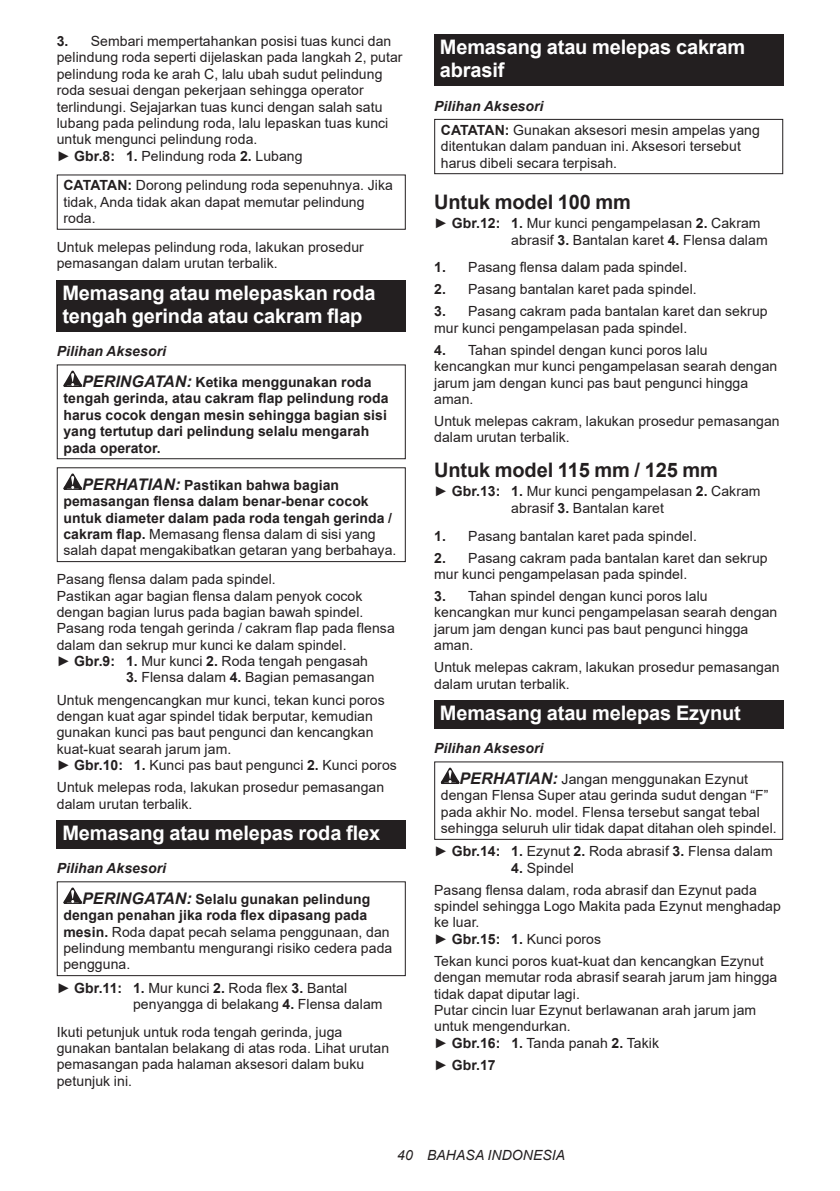
<style>
.page{position:relative;width:840px;height:1191px;background:#fff}
.page>*{position:absolute;margin:0;border:0;box-sizing:border-box;transform-origin:0 0}
.t1{font:700 20px/23.4px "Arial";letter-spacing:-.01em;color:#fff}
.t2{font:700 20px "Arial";letter-spacing:-.01em;color:#231f20}
.t3{font:14px/16.4px "Arial";letter-spacing:.005em;color:#231f20}
.t4{font:700 14px/16.4px "Arial";letter-spacing:.005em;color:#231f20}
.t5{font:italic 14px "Arial";letter-spacing:.005em;color:#231f20}
.s1{font-weight:700}
.s2{font-style:italic}
.s3{font-style:italic;font-size:16px}
.s4{font-weight:400}
.s5{font-weight:700;font-style:italic}
.s6{font-weight:700;font-style:italic;font-size:16px}
</style>
<div class="page">
<div style="left:57px;top:174px;width:348px;height:56px;border:1px solid #231f20"></div>
<div style="left:57px;top:279px;width:348px;height:52px;background:#231f20"></div>
<svg style="left:63px;top:370px;width:19px;height:17px"></svg>
<div style="left:57px;top:364px;width:348px;height:95px;border:1px solid #231f20"></div>
<svg style="left:63px;top:473px;width:19px;height:17px"></svg>
<div style="left:57px;top:467px;width:348px;height:95px;border:1px solid #231f20"></div>
<div style="left:57px;top:820px;width:348px;height:28px;background:#231f20"></div>
<svg style="left:63px;top:887px;width:19px;height:17px"></svg>
<div style="left:57px;top:881px;width:348px;height:95px;border:1px solid #231f20"></div>
<div style="left:434px;top:34px;width:348px;height:52px;background:#231f20"></div>
<div style="left:434px;top:119px;width:348px;height:55px;border:1px solid #231f20"></div>
<div style="left:434px;top:700px;width:348px;height:28px;background:#231f20"></div>
<svg style="left:440px;top:767px;width:19px;height:17px"></svg>
<div style="left:434px;top:761px;width:348px;height:79px;border:1px solid #231f20"></div>
<p class="t3" style="left:57px;top:33px;width:347px"><span class="s1">3.</span> Sembari mempertahankan posisi tuas kunci dan pelindung roda seperti dijelaskan pada langkah 2, putar pelindung roda ke arah C, lalu ubah sudut pelindung roda sesuai dengan pekerjaan sehingga operator terlindungi. Sejajarkan tuas kunci dengan salah satu lubang pada pelindung roda, lalu lepaskan tuas kunci untuk mengunci pelindung roda.<br>► <span class="s1">Gbr.8: 1.</span> Pelindung roda <span class="s1">2.</span> Lubang</p>
<p class="t3" style="left:63px;top:177px;width:331px"><span class="s1">CATATAN:</span> Dorong pelindung roda sepenuhnya. Jika tidak, Anda tidak akan dapat memutar pelindung roda.</p>
<p class="t3" style="left:57px;top:239px;width:308px">Untuk melepas pelindung roda, lakukan prosedur pemasangan dalam urutan terbalik.</p>
<h1 class="t1" style="left:62px;top:281px;width:314px">Memasang atau melepaskan roda tengah gerinda atau cakram flap</h1>
<p class="t4" style="left:82px;top:336px;width:291px;line-height:30.6px;text-indent:-25px"><span class="s2">Pilihan Aksesori<br></span><span class="s3">PERINGATAN:</span> Ketika menggunakan roda</p>
<p class="t4" style="left:63px;top:390px;width:326px">tengah gerinda, atau cakram flap pelindung roda harus cocok dengan mesin sehingga bagian sisi yang tertutup dari pelindung selalu mengarah pada operator.</p>
<p class="t4" style="left:63px;top:477px;width:334px;text-indent:19px"><span class="s3">PERHATIAN:</span> Pastikan bahwa bagian pemasangan flensa dalam benar-benar cocok untuk diameter dalam pada roda tengah gerinda / cakram flap. <span class="s4">Memasang flensa dalam di sisi yang salah dapat mengakibatkan getaran yang berbahaya.</span></p>
<p class="t3" style="left:57px;top:571px;width:339px">Pasang flensa dalam pada spindel.<br>Pastikan agar bagian flensa dalam penyok cocok dengan bagian lurus pada bagian bawah spindel.<br>Pasang roda tengah gerinda / cakram flap pada flensa dalam dan sekrup mur kunci ke dalam spindel.<br>► <span class="s1">Gbr.9: 1.</span> Mur kunci <span class="s1">2.</span> Roda tengah pengasah</p>
<p class="t3" style="left:57px;top:666px;width:329px;line-height:22px;text-indent:69px"><span class="s1">3.</span> Flensa dalam <span class="s1">4.</span> Bagian pemasangan<br>Untuk mengencangkan mur kunci, tekan kunci poros</p>
<p class="t3" style="left:57px;top:707px;width:341px">dengan kuat agar spindel tidak berputar, kemudian gunakan kunci pas baut pengunci dan kencangkan kuat-kuat searah jarum jam.<br>► <span class="s1">Gbr.10: 1.</span> Kunci pas baut pengunci <span class="s1">2.</span> Kunci poros</p>
<p class="t3" style="left:57px;top:779px;width:329px">Untuk melepas roda, lakukan prosedur pemasangan dalam urutan terbalik.</p>
<h1 class="t1" style="left:62px;top:821px;width:319px">Memasang atau melepas roda flex</h1>
<p class="t4" style="left:82px;top:853px;width:289px;line-height:30.6px;text-indent:-25px"><span class="s2">Pilihan Aksesori<br></span><span class="s3">PERINGATAN:</span> Selalu gunakan pelindung</p>
<p class="t3" style="left:63px;top:907px;width:330px"><span class="s1">dengan penahan jika roda flex dipasang pada mesin.</span> Roda dapat pecah selama penggunaan, dan pelindung membantu mengurangi risiko cedera pada pengguna.</p>
<p class="t3" style="left:133px;top:979px;width:251px;text-indent:-76px">► <span class="s1">Gbr.11: 1.</span> Mur kunci <span class="s1">2.</span> Roda flex <span class="s1">3.</span> Bantal penyangga di belakang <span class="s1">4.</span> Flensa dalam</p>
<p class="t3" style="left:57px;top:1023px;width:334px">Ikuti petunjuk untuk roda tengah gerinda, juga gunakan bantalan belakang di atas roda. Lihat urutan pemasangan pada halaman aksesori dalam buku petunjuk ini.</p>
<h1 class="t1" style="left:439px;top:36px;width:307px">Memasang atau melepas cakram abrasif</h1>
<p class="t3" style="left:440px;top:94px;width:320px;line-height:23.8px;text-indent:-7px"><span class="s5">Pilihan Aksesori<br></span><span class="s1">CATATAN:</span> Gunakan aksesori mesin ampelas yang</p>
<p class="t3" style="left:440px;top:138px;width:301px">ditentukan dalam panduan ini. Aksesori tersebut harus dibeli secara terpisah.</p>
<h1 class="t2" style="left:434px;top:188px;width:198px">Untuk model 100 mm</h1>
<p class="t3" style="left:511px;top:215px;width:258px;text-indent:-77px">► <span class="s1">Gbr.12: 1.</span> Mur kunci pengampelasan <span class="s1">2.</span> Cakram abrasif <span class="s1">3.</span> Bantalan karet <span class="s1">4.</span> Flensa dalam</p>
<p class="t3" style="left:434px;top:259px;width:254px"><span class="s1">1.</span> Pasang flensa dalam pada spindel.</p>
<p class="t3" style="left:434px;top:281px;width:264px"><span class="s1">2.</span> Pasang bantalan karet pada spindel.</p>
<p class="t3" style="left:434px;top:303px;width:335px"><span class="s1">3.</span> Pasang cakram pada bantalan karet dan sekrup mur kunci pengampelasan pada spindel.</p>
<p class="t3" style="left:434px;top:342px;width:344px"><span class="s1">4.</span> Tahan spindel dengan kunci poros lalu kencangkan mur kunci pengampelasan searah dengan jarum jam dengan kunci pas baut pengunci hingga aman.</p>
<p class="t3" style="left:434px;top:413px;width:347px">Untuk melepas cakram, lakukan prosedur pemasangan dalam urutan terbalik.</p>
<h1 class="t2" style="left:434px;top:456px;width:285px">Untuk model 115 mm / 125 mm</h1>
<p class="t3" style="left:511px;top:483px;width:251px;text-indent:-77px">► <span class="s1">Gbr.13: 1.</span> Mur kunci pengampelasan <span class="s1">2.</span> Cakram abrasif <span class="s1">3.</span> Bantalan karet</p>
<p class="t3" style="left:434px;top:527px;width:264px"><span class="s1">1.</span> Pasang bantalan karet pada spindel.</p>
<p class="t3" style="left:434px;top:549px;width:335px"><span class="s1">2.</span> Pasang cakram pada bantalan karet dan sekrup mur kunci pengampelasan pada spindel.</p>
<p class="t3" style="left:434px;top:588px;width:344px"><span class="s1">3.</span> Tahan spindel dengan kunci poros lalu kencangkan mur kunci pengampelasan searah dengan jarum jam dengan kunci pas baut pengunci hingga aman.</p>
<p class="t3" style="left:434px;top:659px;width:347px">Untuk melepas cakram, lakukan prosedur pemasangan dalam urutan terbalik.</p>
<h1 class="t1" style="left:439px;top:701px;width:302px">Memasang atau melepas Ezynut</h1>
<p class="t3" style="left:459px;top:733px;width:290px;line-height:30.6px;text-indent:-25px"><span class="s5">Pilihan Aksesori<br></span><span class="s6">PERHATIAN:</span> Jangan menggunakan Ezynut</p>
<p class="t3" style="left:440px;top:787px;width:337px">dengan Flensa Super atau gerinda sudut dengan “F” pada akhir No. model. Flensa tersebut sangat tebal sehingga seluruh ulir tidak dapat ditahan oleh spindel.</p>
<p class="t3" style="left:434px;top:843px;width:340px">► <span class="s1">Gbr.14: 1.</span> Ezynut <span class="s1">2.</span> Roda abrasif <span class="s1">3.</span> Flensa dalam</p>
<p class="t3" style="left:434px;top:856px;width:324px;line-height:22px;text-indent:77px"><span class="s1">4.</span> Spindel<br>Pasang flensa dalam, roda abrasif dan Ezynut pada</p>
<p class="t3" style="left:434px;top:898px;width:348px">spindel sehingga Logo Makita pada Ezynut menghadap ke luar.<br>► <span class="s1">Gbr.15: 1.</span> Kunci poros</p>
<p class="t3" style="left:434px;top:952px;width:344px">Tekan kunci poros kuat-kuat dan kencangkan Ezynut dengan memutar roda abrasif searah jarum jam hingga tidak dapat diputar lagi.<br>Putar cincin luar Ezynut berlawanan arah jarum jam untuk mengendurkan.<br>► <span class="s1">Gbr.16: 1.</span> Tanda panah <span class="s1">2.</span> Takik</p>
<p class="t4" style="left:434px;top:1057px;width:63px"><span class="s4">►</span> Gbr.17</p>
<p class="t5" style="left:397px;top:1146px;width:169px">40 BAHASA INDONESIA</p>
</div>
